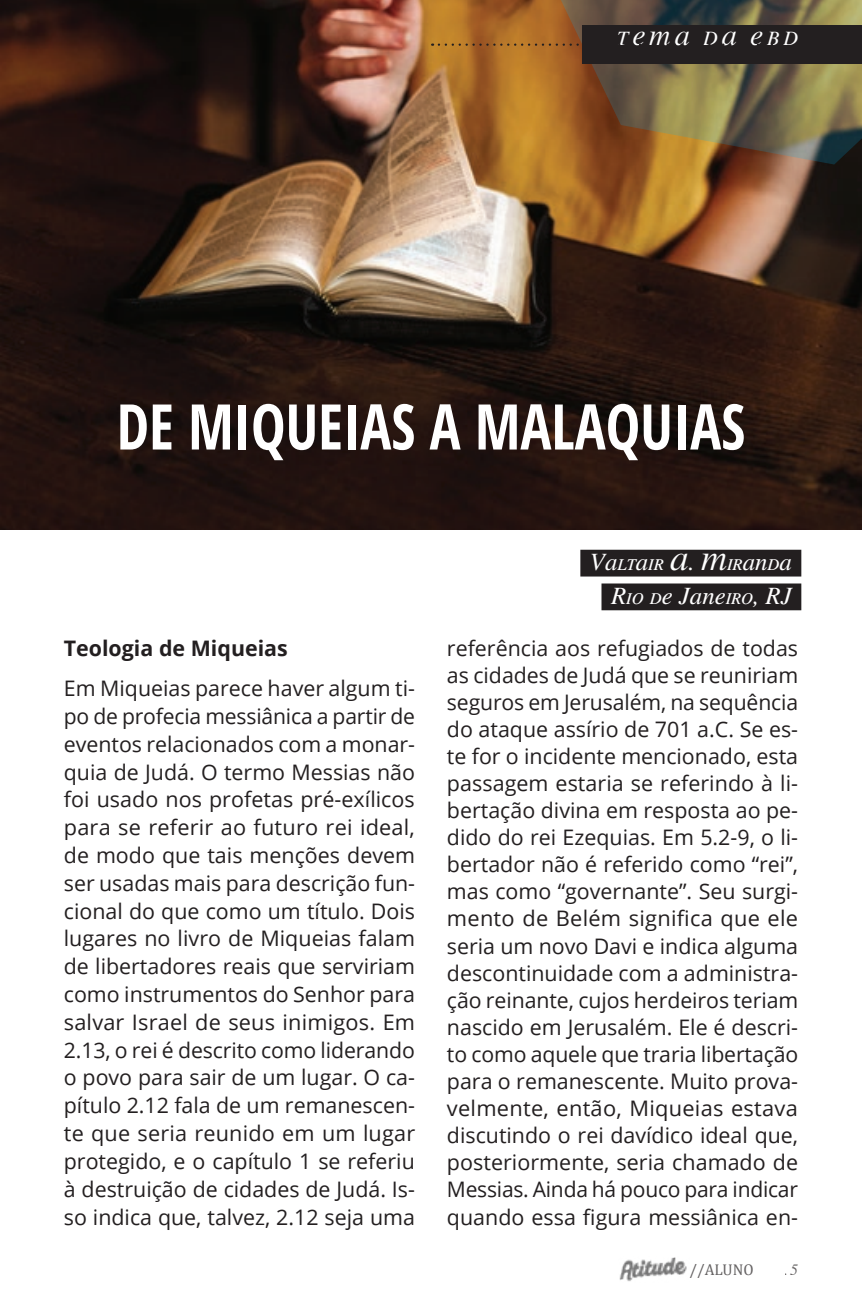
<style>
.page{position:relative;width:862px;height:1308px;background:#fff}
.page>*{position:absolute;margin:0;border:0;box-sizing:border-box;transform-origin:0 0}
.Titulo{font:700 condensed 63px "Open Sans";color:#fff;scale:.92 1}
.Autor{font:italic 24.75px "MEAN26";color:#fff}
.texto{font:21.38px/27px "Open Sans";color:#231f20;text-align:justify}
.SUB{font:700 21.38px "Open Sans";color:#231f20}
.t1{font:italic 20.25px "MEAN26";letter-spacing:.2em;color:#fff}
.t2{font:15.75px "Cambria";color:#231f20}
.t3{font:italic 15.75px "MEAN26";color:#231f20}
</style>
<div class="page">
<img style="left:1px;top:0;width:860px;height:529px">
<img style="left:619px;top:1257px;width:68px;height:25px">
<svg style="left:541px;top:0;width:320px;height:164px;background:#7e653d"></svg>
<div style="left:582px;top:26px;width:279px;height:38px;background:#231f20"></div>
<div style="left:580px;top:550px;width:220px;height:26px;background:#231f20"></div>
<div style="left:601px;top:583px;width:199px;height:27px;background:#231f20"></div>
<svg style="left:432px;top:44px;width:150px;height:2px"></svg>
<p class="t1" style="left:616px;top:26px;width:182px">TEMA DA EBD</p>
<p class="Titulo" style="left:117px;top:382px;width:684px">DE MIQUEIAS A MALAQUIAS</p>
<p class="SUB" style="left:64px;top:632px;width:225px">Teologia de Miqueias</p>
<p class="texto" style="left:64px;top:674px;width:352px;line-height:27.9px">Em Miqueias parece haver algum ti&shy;po de profecia messiânica a partir de eventos relacionados com a monar&shy;quia de Judá. O termo Messias não foi usado nos profetas pré-exílicos para se referir ao futuro rei ideal, de modo que tais menções devem ser usadas mais para descrição fun&shy;cional do que como um título. Dois lugares no livro de Miqueias falam de libertadores reais que serviriam como instrumentos do Senhor para salvar Israel de seus inimigos. Em 2.13, o rei é descrito como liderando o povo para sair de um lugar. O ca&shy;pítulo 2.12 fala de um remanescen&shy;te que seria reunido em um lugar protegido, e o capítulo 1 se referiu à destruição de cidades de Judá. Is&shy;so indica que, talvez, 2.12 seja uma</p>
<p class="Autor" style="left:589px;top:546px;width:203px">Valtair A. Miranda</p>
<p class="Autor" style="left:610px;top:580px;width:182px">Rio de Janeiro, RJ</p>
<p class="texto" style="left:446px;top:633px;width:352px">referência aos refugiados de todas as cidades de Judá que se reuniriam seguros em Jerusalém, na sequência do ataque assírio de 701 a.C. Se es&shy;te for o incidente mencionado, esta passagem estaria se referindo à li&shy;bertação divina em resposta ao pe&shy;dido do rei Ezequias. Em 5.2-9, o li&shy;bertador não é referido como “rei”, mas como “governante”. Seu surgi&shy;mento de Belém significa que ele seria um novo Davi e indica alguma descontinuidade com a administra&shy;ção reinante, cujos herdeiros teriam nascido em Jerusalém. Ele é descri&shy;to como aquele que traria libertação para o remanescente. Muito prova&shy;velmente, então, Miqueias estava discutindo o rei davídico ideal que, posteriormente, seria chamado de Messias. Ainda há pouco para indicar quando essa figura messiânica en-</p>
<p class="t2" style="left:689px;top:1259px;width:66px">//ALUNO</p>
<p class="t3" style="left:784px;top:1259px;width:15px">.5</p>
</div>
